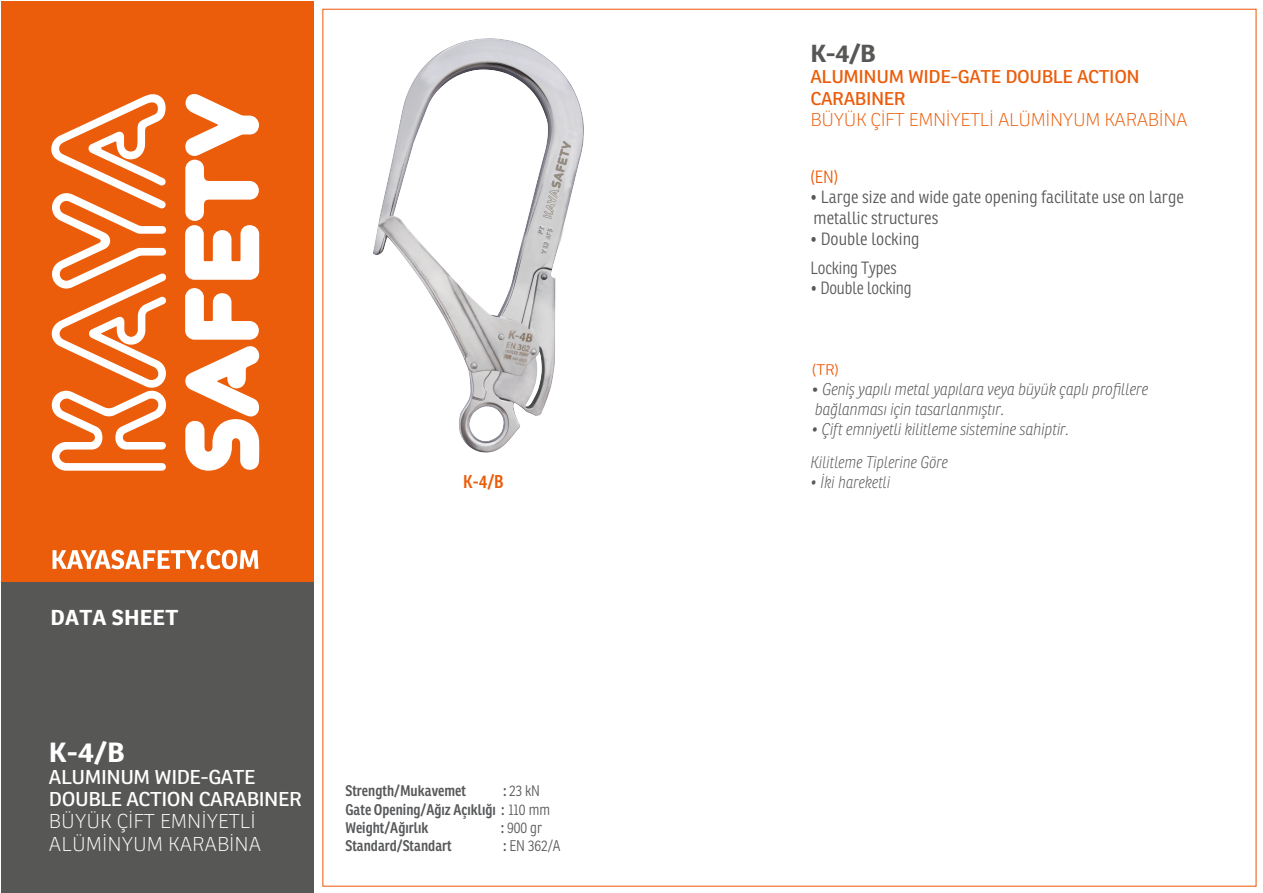
<style>
.page{position:relative;width:1263px;height:893px;background:#fff}
.page>*{position:absolute;margin:0;border:0;box-sizing:border-box;transform-origin:0 0}
.t1{font:27px "Ronnia";letter-spacing:-.03em;color:#fff;scale:1.06 1}
.t2{font:700 27px "Ronnia";color:#fff;scale:1.06 1}
.t3{font:700 24px "Ronnia";color:#575756;scale:1.06 1}
.t4{font:700 21px "Ronnia";letter-spacing:.01em;color:#fff;scale:1.06 1}
.t5{font:19.5px/22.2px "Ronnia";letter-spacing:-.02em;color:#fff;scale:1.06 1}
.t6{font:100 19.5px/22.2px "Ronnia";color:#fff;scale:1.06 1}
.t7{font:300 19.5px "Ronnia";color:#fff;scale:1.06 1}
.t8{font:18px/21.6px "Ronnia";letter-spacing:-.02em;color:#eb5d0b;scale:1.06 1}
.t9{font:100 18px "Ronnia";letter-spacing:-.02em;color:#eb5d0b;scale:1.06 1}
.t10{font:600 18px "Ronnia Cond";color:#eb5d0b}
.t11{font:300 17.25px/20.7px "Ronnia Cond";color:#575756;scale:1.06 1}
.t12{font:300 17.25px "Ronnia Cond";letter-spacing:-.01em;color:#58595b}
.t13{font:300 17.25px "Ronnia Cond";color:#eb5d0b;scale:1.06 1}
.t14{font:italic 100 16.5px/19.8px "Ronnia Cond";letter-spacing:-.01em;color:#575756;scale:1.06 1}
.t15{font:italic 100 16.5px "Ronnia Cond";color:#58595b}
.t16{font:600 15px/18.1px "Ronnia Cond";color:#58595b}
.t17{font:300 15px "Ronnia Cond";color:#58595b}
.t18{font:300 15px "Ronnia";color:#eb5d0b;scale:1.06 1}
.s1{font-weight:300}
.s2{font-weight:600}
.s3{font-family:"Ronnia";font-weight:300;font-style:normal;font-size:15px}
</style>
<div class="page">
<div style="left:1px;top:1px;width:313px;height:607px;background:#eb5d0b"></div>
<div style="left:1px;top:582px;width:313px;height:311px;background:#575756"></div>
<svg style="left:51px;top:94px;width:116px;height:377px"></svg>
<svg style="left:185px;top:346px;width:75px;height:125px"></svg>
<svg style="left:185px;top:288px;width:74px;height:52px"></svg>
<svg style="left:185px;top:94px;width:74px;height:186px"></svg>
<svg style="left:53px;top:550px;width:205px;height:19px"></svg>
<img style="left:322px;top:10px;width:262px;height:466px">
<p class="t10" style="left:463px;top:471px;width:42px">K-4/B</p>
<p class="t4" style="left:50px;top:604px;width:122px">DATA SHEET</p>
<h1 class="t2" style="left:49px;top:735px;width:73px">K-4/B</h1>
<p class="t5" style="left:49px;top:766px;width:240px">ALUMINUM WIDE-GATE<br>DOUBLE ACTION CARABINER</p>
<p class="t6" style="left:49px;top:810px;width:202px">BÜYÜK ÇİFT EMNİYETLİ<br>ALÜMİNYUM KARABİNA</p>
<h1 class="t2" style="left:38px;top:776px;width:87px">K-2020</h1>
<h1 class="t1" style="left:38px;top:802px;width:232px">DİKEY YAŞAM HATTI</h1>
<p class="t7" style="left:38px;top:832px;width:162px">VECTICAL LIFELINE</p>
<p class="t16" style="left:345px;top:782px;width:122px">Strength/Mukavemet</p>
<p class="t16" style="left:345px;top:782px;width:206px;text-indent:158px">: <span class="s1">23 kN<br></span>Gate Opening/Ağız Açıklığı : <span class="s1">110 mm<br></span>Weight/Ağırlık</p>
<p class="t17" style="left:501px;top:819px;width:43px"><span class="s2">:</span> 900 gr</p>
<p class="t16" style="left:345px;top:837px;width:108px">Standard/Standart</p>
<p class="t17" style="left:503px;top:837px;width:59px"><span class="s2">:</span> EN 362/A</p>
<h2 class="t3" style="left:810px;top:38px;width:63px">K-4/B</h2>
<p class="t8" style="left:810px;top:66px;width:312px">ALUMINUM WIDE-GATE DOUBLE ACTION<br>CARABINER</p>
<p class="t9" style="left:810px;top:110px;width:357px">BÜYÜK ÇİFT EMNİYETLİ ALÜMİNYUM KARABİNA</p>
<p class="t13" style="left:810px;top:166px;width:28px">(EN)</p>
<p class="t11" style="left:810px;top:187px;width:354px">• Large size and wide gate opening facilitate use on large metallic structures</p>
<p class="t11" style="left:810px;top:228px;width:105px">• Double locking</p>
<p class="t12" style="left:810px;top:257px;width:88px">Locking Types</p>
<p class="t12" style="left:810px;top:278px;width:103px">• Double locking</p>
<p class="t18" style="left:811px;top:361px;width:28px">(TR)</p>
<p class="t14" style="left:811px;top:379px;width:319px"><span class="s3">•</span> Geniş yapılı metal yapılara veya büyük çaplı profillere bağlanması için tasarlanmıştır.</p>
<p class="t14" style="left:811px;top:419px;width:245px">• Çift emniyetli kilitleme sistemine sahiptir.</p>
<p class="t15" style="left:810px;top:453px;width:139px">Kilitleme Tiplerine Göre</p>
<p class="t15" style="left:810px;top:472px;width:81px">• İki hareketli</p>
</div>
